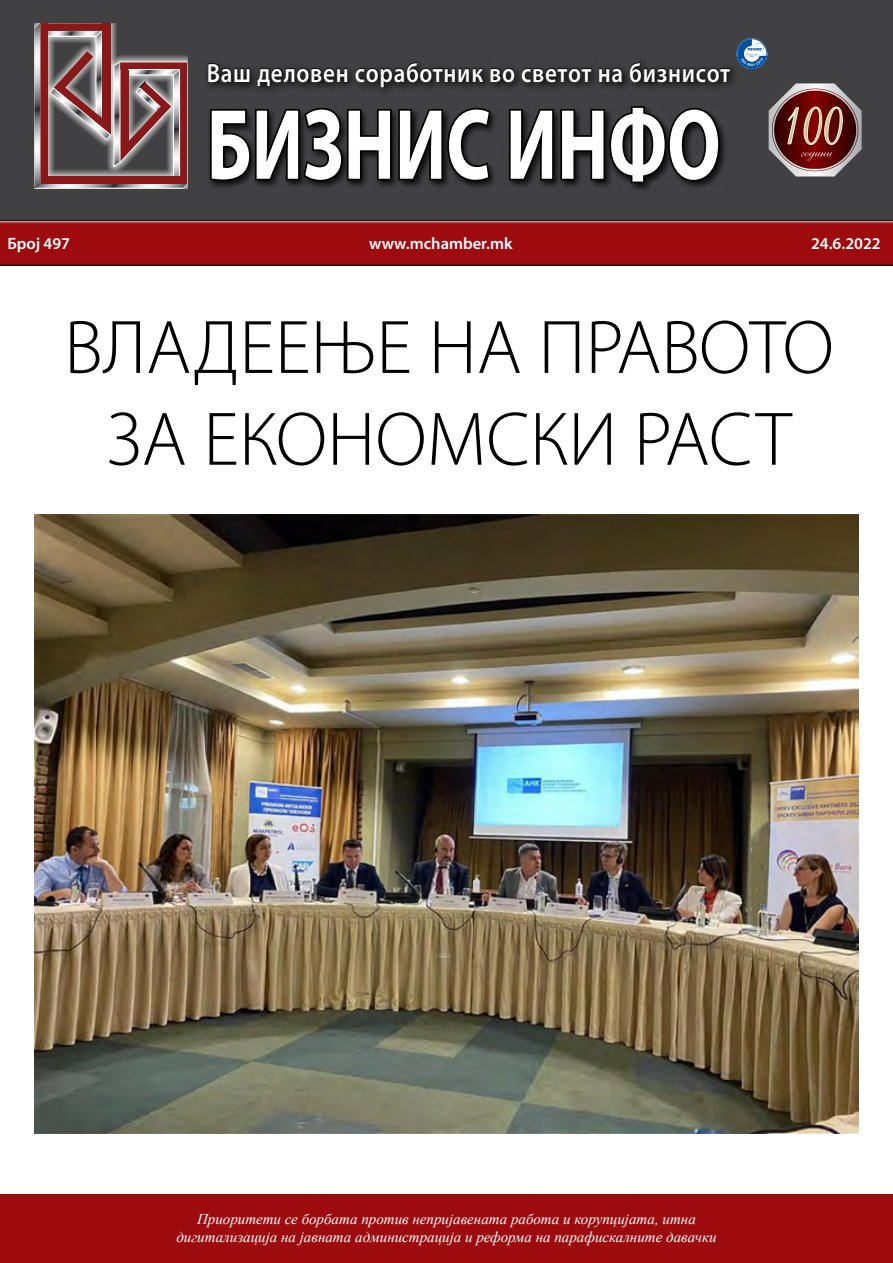
<style>
.page{position:relative;width:893px;height:1263px;background:#fff}
.page>*{position:absolute;margin:0;border:0;box-sizing:border-box;transform-origin:0 0}
.t1{font:700 100.95px "Myriad Pro";color:#fff;scale:.74 1}
.t2{font:300 76.5px/91.8px "Myriad Pro";color:#000;text-align:center}
.t3{font:63.6px "Amaze Normal";color:#d4c894;scale:.72 1}
.t4{font:600 26.4px "Myriad Pro";letter-spacing:.03em;color:#fff;scale:.88 1}
.t5{font:600 16.5px "Myriad Pro";color:#fff}
.t6{font:italic 15px/18px "Times New Roman";color:#fff;text-align:center}
</style>
<div class="page">
<img style="left:34px;top:515px;width:825px;height:618px">
<div style="left:0;top:0;width:893px;height:221px;background:#414042"></div>
<div style="left:0;top:1195px;width:893px;height:68px;background:#9e0b0f"></div>
<svg style="left:34px;top:23px;width:153px;height:166px"></svg>
<div style="left:207px;top:104px;width:521px;height:88px;background:#000;opacity:.75"></div>
<svg style="left:208px;top:106px;width:284px;height:77px"></svg>
<svg style="left:507px;top:104px;width:214px;height:81px"></svg>
<div style="left:204px;top:59px;width:536px;height:38px;background:#000;opacity:.86"></div>
<svg style="left:208px;top:63px;width:42px;height:20px"></svg>
<svg style="left:257px;top:68px;width:91px;height:18px"></svg>
<svg style="left:355px;top:62px;width:129px;height:26px"></svg>
<svg style="left:490px;top:68px;width:25px;height:15px"></svg>
<svg style="left:521px;top:68px;width:71px;height:15px"></svg>
<svg style="left:599px;top:68px;width:23px;height:15px"></svg>
<svg style="left:630px;top:62px;width:101px;height:21px"></svg>
<div style="left:0;top:219px;width:893px;height:47px;background:#393839"></div>
<div style="left:0;top:220px;width:893px;height:48px;background:#000;opacity:.75"></div>
<img style="left:769px;top:83px;width:93px;height:93px">
<img style="left:772px;top:89px;width:86px;height:82px">
<svg style="left:801px;top:152px;width:31px;height:9px"></svg>
<svg style="left:787px;top:106px;width:56px;height:39px"></svg>
<svg style="left:736px;top:38px;width:31px;height:31px"></svg>
<svg style="left:737px;top:39px;width:29px;height:29px"></svg>
<svg style="left:741px;top:38px;width:26px;height:28px"></svg>
<div style="left:737px;top:39px;width:30px;height:30px;border:1px solid #014e9f;border-radius:50%"></div>
<h3 class="t4" style="left:207px;top:56px;width:596px">Ваш деловен соработник во светот на бизнисот</h3>
<h1 class="t1" style="left:207px;top:79px;width:696px">БИЗНИС ИНФО</h1>
<h3 class="t3" style="left:782px;top:82px;width:87px">100</h3>
<p class="t5" style="left:7px;top:233px;width:64px">Број 497</p>
<p class="t5" style="left:369px;top:233px;width:145px">www.mchamber.mk</p>
<p class="t5" style="left:811px;top:233px;width:71px">24.6.2022</p>
<h2 class="t2" style="left:64px;top:301px;width:771px">ВЛАДЕЕЊЕ НА ПРАВОТО<br>ЗА ЕКОНОМСКИ РАСТ</h2>
<p class="t6" style="left:176px;top:1209px;width:542px">Приоритети се борбата против непријавената работа и корупцијата, итна дигитализација на јавната администрација и реформа на парафискалните давачки</p>
</div>
